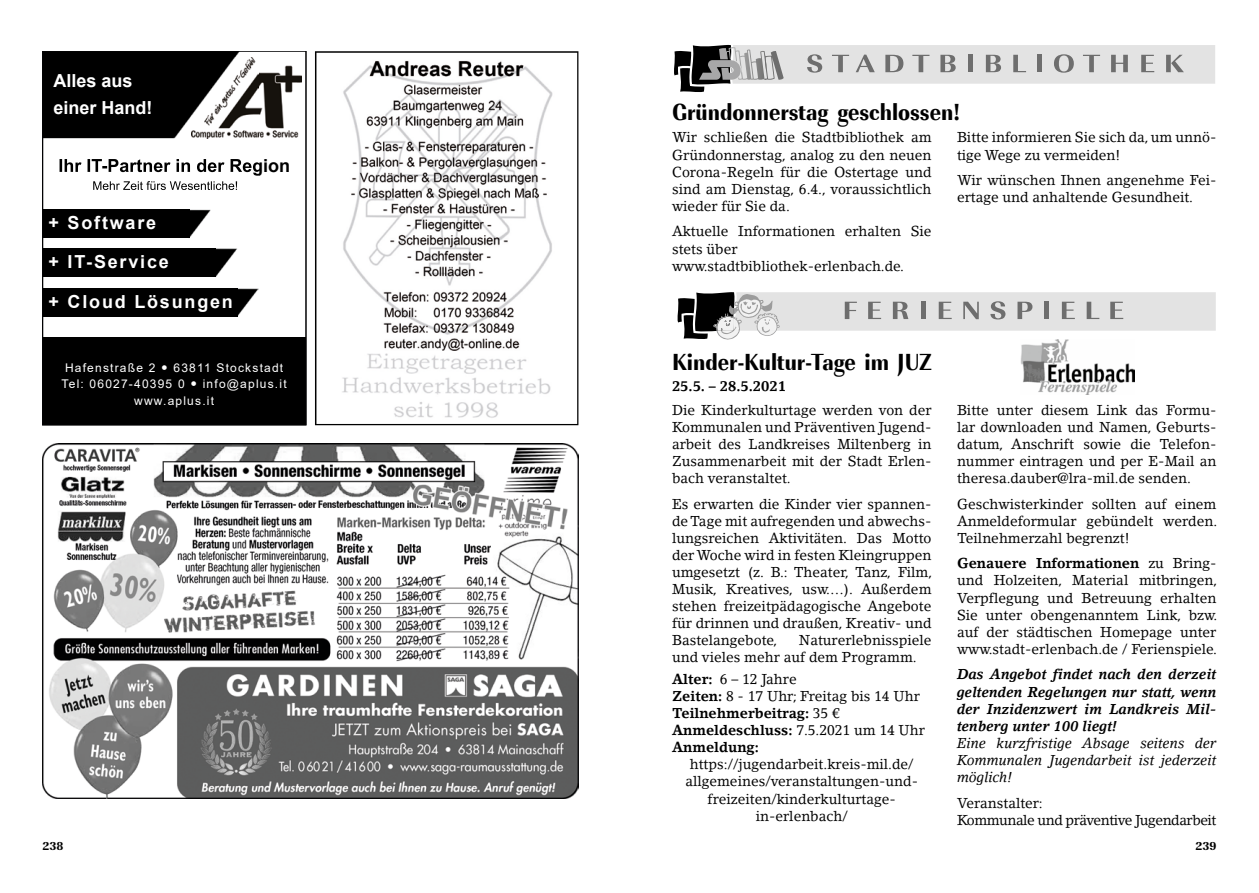
<style>
.page{position:relative;width:1259px;height:893px;background:#fff}
.page>*{position:absolute;margin:0;border:0;box-sizing:border-box;transform-origin:0 0}
.t1{font:700 expanded 24px "Imperial URW Ext Nar";color:#000}
.t2{font:700 18px/38.5px "Arial";letter-spacing:.1em;color:#fff}
.t3{font:700 18px/27px "Arial";color:#fff}
.t4{font:14.25px/17.1px "Lino Letter Std";color:#000;text-align:justify}
.t5{font:700 14.25px/17.1px "Lino Letter Std";color:#000}
.t6{font:italic 700 14.25px/17.1px "Lino Letter Std";color:#000;text-align:justify}
.t7{font:italic 14.25px/17.1px "Lino Letter Std";color:#000;text-align:justify}
.t8{font:14.25px/17.1px "Lino Letter Std";letter-spacing:-.03em;color:#000}
.t9{font:12px/16.5px "Arial";letter-spacing:.1em;color:#fff;text-align:center}
.t10{font:700 expanded 12px "Imperial URW";color:#000}
.s1{font-weight:400}
.s2{font-weight:700}
</style>
<div class="page">
<svg style="left:677px;top:292px;width:538px;height:48px"></svg>
<img style="left:1020px;top:340px;width:114px;height:55px">
<img style="left:43px;top:444px;width:535px;height:354px">
<svg style="left:43px;top:51px;width:263px;height:374px;fill:#000"></svg>
<svg style="left:315px;top:51px;width:263px;height:374px"></svg>
<svg style="left:674px;top:45px;width:541px;height:47px"></svg>
<p class="t3" style="left:53px;top:67px;width:100px">Alles aus einer Hand!</p>
<p class="t2" style="left:49px;top:204px;width:122px">+ Software + IT-Service</p>
<p class="t2" style="left:49px;top:282px;width:186px">+ Cloud Lösungen</p>
<p class="t9" style="left:62px;top:359px;width:226px">Hafenstraße 2 ● 63811 Stockstadt<br>Tel: 06027-40395 0 ● info@aplus.it www.aplus.it</p>
<h1 class="t1" style="left:672px;top:97px;width:290px">Gründonnerstag geschlossen!</h1>
<p class="t4" style="left:957px;top:129px;width:261px">Bitte informieren Sie sich da, um unnö&shy;tige Wege zu vermeiden!</p>
<p class="t4" style="left:957px;top:172px;width:261px">Wir wünschen Ihnen angenehme Fei&shy;ertage und anhaltende Gesundheit.</p>
<p class="t4" style="left:672px;top:129px;width:261px">Wir schließen die Stadtbibliothek am Gründonnerstag, analog zu den neuen Corona-Regeln für die Ostertage und sind am Dienstag, 6.4., voraussichtlich wieder für Sie da.</p>
<p class="t4" style="left:672px;top:223px;width:261px;text-align:left">Aktuelle Informationen erhalten Sie stets über www.stadtbibliothek-erlenbach.de.</p>
<h1 class="t1" style="left:672px;top:348px;width:261px">Kinder-Kultur-Tage im JUZ</h1>
<p class="t5" style="left:672px;top:378px;width:115px">25.5. – 28.5.2021</p>
<p class="t4" style="left:672px;top:401px;width:261px">Die Kinderkulturtage werden von der Kommunalen und Präventiven Jugend&shy;arbeit des Landkreises Miltenberg in Zusammenarbeit mit der Stadt Erlen&shy;bach veranstaltet.</p>
<p class="t4" style="left:672px;top:495px;width:262px">Es erwarten die Kinder vier spannen&shy;de Tage mit aufregenden und abwechs&shy;lungsreichen Aktivitäten. Das Motto der Woche wird in festen Kleingruppen umgesetzt (z. B.: Theater, Tanz, Film, Musik, Kreatives, usw.…). Außerdem stehen freizeitpädagogische Angebote für drinnen und draußen, Kreativ- und Bastelangebote,</p>
<p class="t4" style="left:672px;top:632px;width:261px;text-indent:127px">Naturerlebnisspiele und vieles mehr auf dem Programm.</p>
<p class="t5" style="left:672px;top:670px;width:254px">Alter: <span class="s1">6 – 12 Jahre<br></span>Zeiten: <span class="s1">8 - 17 Uhr; Freitag bis 14 Uhr<br></span>Teilnehmerbeitrag: <span class="s1">35 €<br></span>Anmeldeschluss: <span class="s1">7.5.2021 um 14 Uhr<br></span>Anmeldung:</p>
<p class="t4" style="left:685px;top:756px;width:234px;text-align:center">https://jugendarbeit.kreis-mil.de/ allgemeines/veranstaltungen-und&shy;freizeiten/kinderkulturtage&shy;in-erlenbach/</p>
<p class="t4" style="left:957px;top:401px;width:261px">Bitte unter diesem Link das Formu&shy;lar downloaden und Namen, Geburts&shy;datum, Anschrift sowie die Telefon&shy;nummer eintragen und per E-Mail an theresa.dauber@lra-mil.de senden.</p>
<p class="t4" style="left:957px;top:495px;width:262px">Geschwisterkinder sollten auf einem Anmeldeformular gebündelt werden.<br>Teilnehmerzahl begrenzt!</p>
<p class="t4" style="left:957px;top:555px;width:262px"><span class="s2">Genauere Informationen</span> zu Bring&shy;und Holzeiten, Material mitbringen, Verpflegung und Betreuung erhalten Sie unter obengenanntem Link, bzw. auf der städtischen Homepage unter www.stadt-erlenbach.de / Ferienspiele.</p>
<p class="t6" style="left:957px;top:666px;width:261px">Das Angebot findet nach den derzeit geltenden Regelungen nur statt, wenn der Inzidenzwert im Landkreis Mil&shy;tenberg unter 100 liegt!</p>
<p class="t7" style="left:957px;top:734px;width:261px">Eine kurzfristige Absage seitens der Kommunalen Jugendarbeit ist jederzeit möglich!</p>
<p class="t8" style="left:957px;top:794px;width:261px">Veranstalter:<br>Kommunale und präventive Jugendarbeit</p>
<p class="t10" style="left:43px;top:839px;width:22px">238</p>
<p class="t10" style="left:1195px;top:839px;width:22px">239</p>
</div>
